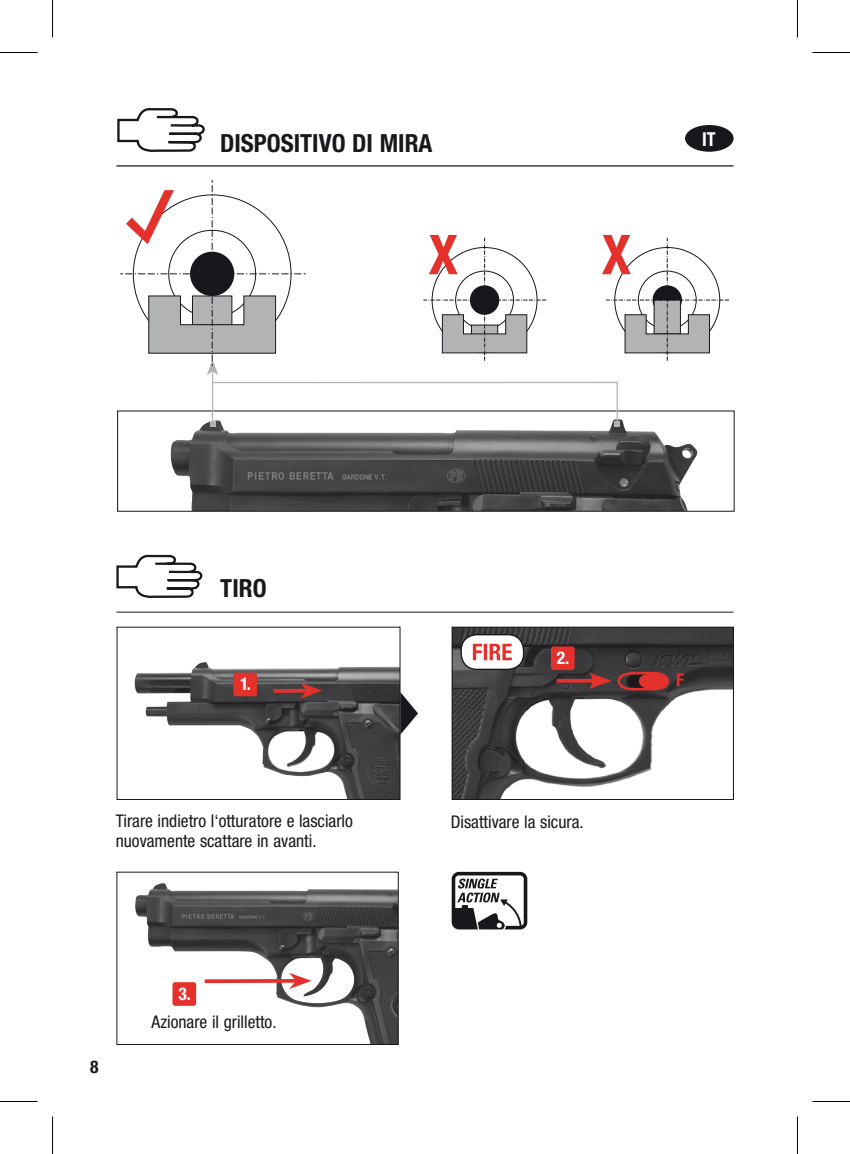
<style>
.page{position:relative;width:850px;height:1154px;background:#fff}
.page>*{position:absolute;margin:0;border:0;box-sizing:border-box;transform-origin:0 0}
.t1{font:700 condensed 25px "Helvetica Neue LT Pro";color:#1a171c}
.t2{font:700 condensed 19.25px "Helvetica Neue LT Pro";color:#fff;scale:.95 1}
.t3{font:condensed 17.5px/20px "Helvetica Neue LT Pro";color:#1a171c}
.t4{font:700 condensed 17.5px "Helvetica Neue LT Pro";color:#fff}
.t5{font:700 condensed 17.5px "Helvetica Neue LT Pro";color:#1a171c}
.t6{font:700 condensed 17.5px "Helvetica Neue LT Pro";color:#e5312c}
</style>
<div class="page">
<hr style="left:116px;top:165px;width:617px;height:2px;background:#1a171c">
<div style="left:684px;top:125px;width:49px;height:27px;background:#1a171c;border-radius:50%"></div>
<img style="left:170px;top:419px;width:527px;height:90px">
<div style="left:117px;top:411px;width:617px;height:100px;border:1px solid #1a171c"></div>
<hr style="left:212px;top:371px;width:1px;height:53px;background:#b1b3b4">
<svg style="left:210px;top:381px;width:409px;height:45px"></svg>
<svg style="left:602px;top:235px;width:127px;height:126px"></svg>
<svg style="left:423px;top:235px;width:123px;height:126px"></svg>
<svg style="left:120px;top:180px;width:185px;height:195px"></svg>
<svg style="left:117px;top:108px;width:88px;height:44px"></svg>
<svg style="left:116px;top:554px;width:87px;height:44px"></svg>
<hr style="left:116px;top:612px;width:617px;height:1px;background:#1a171c">
<svg style="left:400px;top:692px;width:18px;height:42px"></svg>
<img style="left:135px;top:662px;width:263px;height:136px">
<div style="left:117px;top:627px;width:283px;height:173px;border:1px solid #1a171c"></div>
<svg style="left:453px;top:629px;width:278px;height:169px"></svg>
<svg style="left:556px;top:679px;width:33px;height:4px"></svg>
<svg style="left:589px;top:671px;width:81px;height:21px;background:#843332"></svg>
<div style="left:550px;top:646px;width:24px;height:24px;background:#e5312c;border-radius:2px"></div>
<div style="left:451px;top:627px;width:282px;height:173px;border:1px solid #1a171c"></div>
<img style="left:135px;top:883px;width:261px;height:160px">
<div style="left:116px;top:872px;width:282px;height:173px;border:1px solid #1a171c"></div>
<svg style="left:273px;top:689px;width:26px;height:4px"></svg>
<svg style="left:299px;top:682px;width:23px;height:17px"></svg>
<svg style="left:204px;top:979px;width:85px;height:4px"></svg>
<svg style="left:289px;top:973px;width:22px;height:16px"></svg>
<div style="left:233px;top:673px;width:24px;height:23px;background:#e5312c;border-radius:2px"></div>
<div style="left:172px;top:982px;width:24px;height:24px;background:#e5312c;border-radius:2px"></div>
<svg style="left:451px;top:872px;width:76px;height:58px"></svg>
<div style="left:461px;top:635px;width:62px;height:34px;background:#fff;border-radius:16px"></div>
<div style="left:460px;top:634px;width:64px;height:36px;border:1px solid #1a171c;border-radius:16px"></div>
<svg style="left:472px;top:644px;width:39px;height:16px"></svg>
<hr style="left:0;top:52px;width:38px;height:1px;background:#000">
<hr style="left:812px;top:52px;width:37px;height:1px;background:#000">
<hr style="left:0;top:1101px;width:38px;height:1px;background:#000">
<hr style="left:812px;top:1101px;width:37px;height:1px;background:#000">
<hr style="left:52px;top:0;width:1px;height:38px;background:#000">
<hr style="left:52px;top:1116px;width:1px;height:38px;background:#000">
<hr style="left:796px;top:0;width:1px;height:38px;background:#000">
<hr style="left:796px;top:1116px;width:1px;height:38px;background:#000">
<h1 class="t1" style="left:220px;top:129px;width:214px">DISPOSITIVO DI MIRA</h1>
<p class="t2" style="left:701px;top:127px;width:16px">IT</p>
<h1 class="t1" style="left:220px;top:573px;width:48px">Tiro</h1>
<p class="t4" style="left:240px;top:673px;width:12px">1.</p>
<p class="t3" style="left:116px;top:810px;width:238px">Tirare indietro l‘otturatore e lasciarlo nuovamente scattare in avanti.</p>
<p class="t5" style="left:90px;top:1056px;width:10px">8</p>
<p class="t4" style="left:178px;top:983px;width:14px">3.</p>
<p class="t3" style="left:151px;top:1012px;width:126px">Azionare il grilletto.</p>
<p class="t4" style="left:556px;top:647px;width:14px">2.</p>
<p class="t3" style="left:450px;top:811px;width:134px">Disattivare la sicura.</p>
<p class="t6" style="left:675px;top:669px;width:10px">F</p>
</div>
